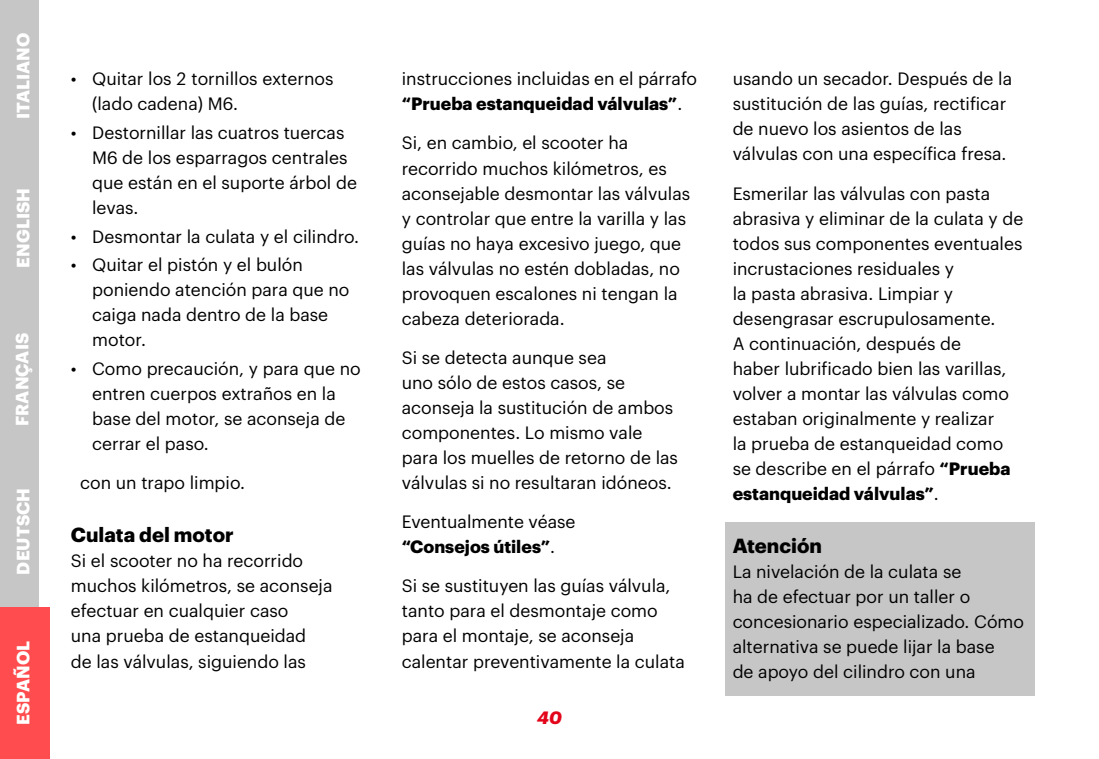
<style>
.page{position:relative;width:1099px;height:759px;background:#fff}
.page>*{position:absolute;margin:0;border:0;box-sizing:border-box;transform-origin:0 0}
.Titoletto_nel_testo{font:700 20px "Graphik";color:#000}
.NOTE_-_titoletto{font:700 20px "Graphik";color:#000}
.Testo_Normale_7_pt{font:17.5px/25px "Graphik";color:#000}
.NOTE_-_testo{font:17.5px/25px "Graphik";color:#000}
.t1{font:700 17.5px "Graphik";letter-spacing:.005em;color:#fff}
.t2{font:italic 700 17.5px "Graphik";color:#e3061b}
.s1{font-weight:700}
</style>
<div class="page">
<div style="left:0;top:607px;width:50px;height:151px;background:#ff4d4f"></div>
<div style="left:0;top:455px;width:39px;height:152px;background:#c6c6c6"></div>
<div style="left:0;top:303px;width:39px;height:152px;background:#c6c6c6"></div>
<div style="left:0;top:152px;width:39px;height:151px;background:#c6c6c6"></div>
<div style="left:0;top:0;width:39px;height:152px;background:#c6c6c6"></div>
<div style="left:725px;top:522px;width:310px;height:48px;background:#c6c6c6"></div>
<div style="left:725px;top:549px;width:310px;height:146px;background:#c6c6c6"></div>
<p class="t1" style="left:10px;top:119px;width:88px;rotate:-90deg">ITALIANO</p>
<p class="t1" style="left:10px;top:267px;width:81px;rotate:-90deg">ENGLISH</p>
<p class="t1" style="left:9px;top:426px;width:95px;rotate:-90deg">FRANÇAIS</p>
<p class="t1" style="left:10px;top:574px;width:88px;rotate:-90deg">DEUTSCH</p>
<p class="t1" style="left:10px;top:724px;width:86px;rotate:-90deg">ESPAÑOL</p>
<p class="Testo_Normale_7_pt" style="left:92px;top:65px;width:243px;text-indent:-21px">• Quitar los 2 tornillos externos (lado cadena) M6.</p>
<p class="Testo_Normale_7_pt" style="left:92px;top:118px;width:266px;text-indent:-21px">• Destornillar las cuatros tuercas<br>M6 de los esparragos centrales que están en el suporte árbol de levas.</p>
<p class="Testo_Normale_7_pt" style="left:71px;top:222px;width:290px">• Desmontar la culata y el cilindro.</p>
<p class="Testo_Normale_7_pt" style="left:92px;top:251px;width:259px;text-indent:-21px">• Quitar el pistón y el bulón poniendo atención para que no caiga nada dentro de la base motor.</p>
<p class="Testo_Normale_7_pt" style="left:92px;top:354px;width:270px;text-indent:-21px">• Como precaución, y para que no entren cuerpos extraños en la base del motor, se aconseja de cerrar el paso.</p>
<p class="Testo_Normale_7_pt" style="left:80px;top:468px;width:166px">con un trapo limpio.</p>
<p class="Titoletto_nel_testo" style="left:71px;top:519px;width:164px">Culata del motor</p>
<p class="Testo_Normale_7_pt" style="left:71px;top:547px;width:263px">Si el scooter no ha recorrido muchos kilómetros, se aconseja efectuar en cualquier caso<br>una prueba de estanqueidad<br>de las válvulas, siguiendo las</p>
<p class="Testo_Normale_7_pt" style="left:402px;top:65px;width:297px">instrucciones incluidas en el párrafo <span class="s1">“Prueba estanqueidad válvulas”</span>.</p>
<p class="Testo_Normale_7_pt" style="left:402px;top:129px;width:290px">Si, en cambio, el scooter ha recorrido muchos kilómetros, es aconsejable desmontar las válvulas y controlar que entre la varilla y las guías no haya excesivo juego, que las válvulas no estén dobladas, no provoquen escalones ni tengan la cabeza deteriorada.</p>
<p class="Testo_Normale_7_pt" style="left:402px;top:343px;width:278px">Si se detecta aunque sea<br>uno sólo de estos casos, se aconseja la sustitución de ambos componentes. Lo mismo vale para los muelles de retorno de las válvulas si no resultaran idóneos.</p>
<p class="Testo_Normale_7_pt" style="left:402px;top:507px;width:175px">Eventualmente véase <span class="s1">“Consejos útiles”</span>.</p>
<p class="Testo_Normale_7_pt" style="left:402px;top:572px;width:285px">Si se sustituyen las guías válvula, tanto para el desmontaje como para el montaje, se aconseja calentar preventivamente la culata</p>
<p class="t2" style="left:537px;top:703px;width:26px">40</p>
<p class="Testo_Normale_7_pt" style="left:732px;top:65px;width:281px">usando un secador. Después de la sustitución de las guías, rectificar de nuevo los asientos de las válvulas con una específica fresa.</p>
<p class="Testo_Normale_7_pt" style="left:732px;top:179px;width:292px">Esmerilar las válvulas con pasta abrasiva y eliminar de la culata y de todos sus componentes eventuales incrustaciones residuales y<br>la pasta abrasiva. Limpiar y desengrasar escrupulosamente.<br>A continuación, después de<br>haber lubrificado bien las varillas, volver a montar las válvulas como estaban originalmente y realizar<br>la prueba de estanqueidad como se describe en el párrafo <span class="s1">“Prueba estanqueidad válvulas”</span>.</p>
<p class="NOTE_-_titoletto" style="left:732px;top:530px;width:91px">Atención</p>
<p class="NOTE_-_testo" style="left:732px;top:557px;width:293px">La nivelación de la culata se<br>ha de efectuar por un taller o concesionario especializado. Cómo alternativa se puede lijar la base<br>de apoyo del cilindro con una</p>
</div>
